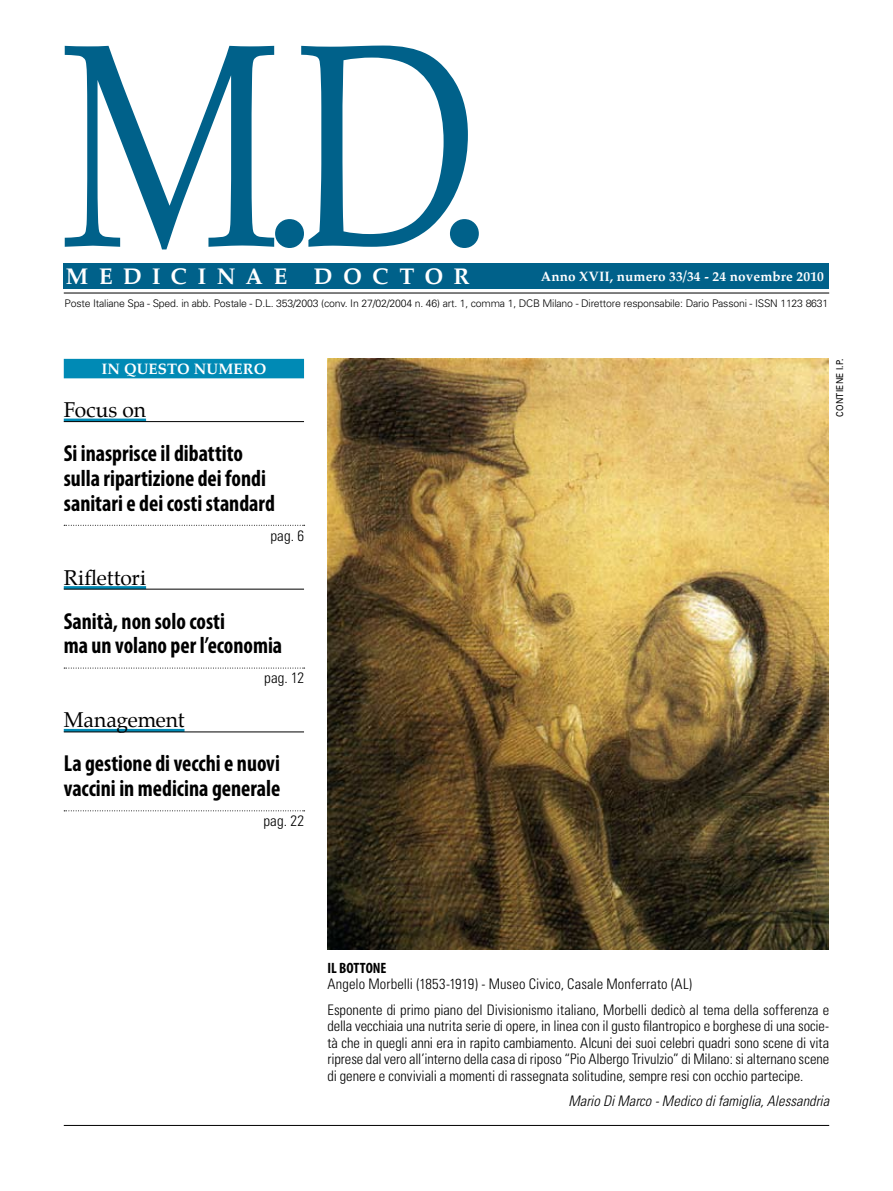
<style>
.page{position:relative;width:893px;height:1191px;background:#fff}
.page>*{position:absolute;margin:0;border:0;box-sizing:border-box;transform-origin:0 0}
.t1{font:289.5px "Palatino";color:#00618a;scale:.8 1}
.t2{font:247.5px "Palatino";color:#00618a}
.t3{font:700 condensed 23.25px/24.8px "Myriad Pro";color:#000;scale:.95 1}
.t4{font:700 22.5px "Palatino";letter-spacing:.46em;color:#fff}
.t5{font:21px "Palatino";letter-spacing:-.005em;color:#000}
.t6{font:300 condensed 15px "Univers";letter-spacing:.01em;color:#000}
.t7{font:700 15px "Palatino";letter-spacing:.01em;color:#fff}
.t8{font:700 condensed 15px "Myriad Pro";color:#000}
.t9{font:300 condensed 14.55px/16.5px "Univers";color:#000}
.t10{font:italic 300 condensed 14.55px "Univers";color:#000}
.t11{font:700 13.5px "Palatino";letter-spacing:.01em;color:#fff}
.t12{font:300 10.5px "Univers";letter-spacing:-.02em;color:#000}
.t13{font:9.45px "Univers";letter-spacing:.03em;color:#000;scale:.88 1}
.s1{font-size:289.5px}
</style>
<div class="page">
<hr style="left:64px;top:1125px;width:765px;height:1px;background:#000">
<hr style="left:64px;top:293px;width:765px;height:1px;background:#000">
<div style="left:64px;top:264px;width:765px;height:25px;background:#00618a"></div>
<div style="left:64px;top:359px;width:240px;height:19px;background:#008ab5"></div>
<img style="left:327px;top:358px;width:502px;height:591px">
<hr style="left:64px;top:418px;width:82px;height:3px;background:#008ab5">
<hr style="left:64px;top:421px;width:240px;height:1px;background:#000">
<svg style="left:64px;top:525px;width:241px;height:1px"></svg>
<hr style="left:64px;top:586px;width:82px;height:3px;background:#008ab5">
<hr style="left:64px;top:589px;width:240px;height:1px;background:#000">
<svg style="left:64px;top:667px;width:241px;height:1px"></svg>
<hr style="left:64px;top:729px;width:121px;height:3px;background:#008ab5">
<hr style="left:64px;top:731px;width:240px;height:1px;background:#000">
<svg style="left:64px;top:810px;width:241px;height:1px"></svg>
<h2 class="t2" style="left:259px;top:0;width:238px">.<span class="s1">D</span>.</h2>
<h3 class="t4" style="left:66px;top:263px;width:405px">MEDICINAE DOCTOR</h3>
<h1 class="t1" style="left:60px;top:-42px;width:275px">M</h1>
<p class="t11" style="left:541px;top:268px;width:285px">Anno XVII, numero 33/34 - 24 novembre 2010</p>
<p class="t12" style="left:65px;top:297px;width:765px">Poste Italiane Spa - Sped. in abb. Postale - D.L. 353/2003 (conv. In 27/02/2004 n. 46) art. 1, comma 1, DCB Milano - Direttore responsabile: Dario Passoni - ISSN 1123 8631</p>
<p class="t7" style="left:102px;top:360px;width:166px">IN QUESTO NUMERO</p>
<h3 class="t5" style="left:64px;top:396px;width:84px">Focus on</h3>
<h3 class="t3" style="left:64px;top:440px;width:224px">Si inasprisce il dibattito sulla ripartizione dei fondi sanitari e dei costi standard</h3>
<p class="t6" style="left:270px;top:526px;width:35px">pag. 6</p>
<h3 class="t5" style="left:64px;top:564px;width:84px">Riflettori</h3>
<h3 class="t3" style="left:64px;top:608px;width:231px">Sanità, non solo costi<br>ma un volano per l’economia</h3>
<p class="t6" style="left:264px;top:669px;width:41px">pag. 12</p>
<h3 class="t5" style="left:64px;top:706px;width:122px">Management</h3>
<h3 class="t3" style="left:64px;top:750px;width:229px">La gestione di vecchi e nuovi vaccini in medicina generale</h3>
<p class="t6" style="left:263px;top:812px;width:42px">pag. 22</p>
<p class="t13" style="left:834px;top:416px;width:67px;rotate:-90deg">CONTIENE I.P.</p>
<p class="t8" style="left:327px;top:958px;width:61px">IL BOTTONE</p>
<p class="t9" style="left:327px;top:971px;width:503px;line-height:25.5px">Angelo Morbelli (1853-1919) - Museo Civico, Casale Monferrato (AL)<br>Esponente di primo piano del Divisionismo italiano, Morbelli dedicò al tema della sofferenza e</p>
<p class="t9" style="left:327px;top:1017px;width:503px;text-align:justify">della vecchiaia una nutrita serie di opere, in linea con il gusto filantropico e borghese di una socie&shy;tà che in quegli anni era in rapito cambiamento. Alcuni dei suoi celebri quadri sono scene di vita riprese dal vero all’interno della casa di riposo “Pio Albergo Trivulzio” di Milano: si alternano scene di genere e conviviali a momenti di rassegnata solitudine, sempre resi con occhio partecipe.</p>
<p class="t10" style="left:568px;top:1092px;width:262px">Mario Di Marco - Medico di famiglia, Alessandria</p>
</div>
